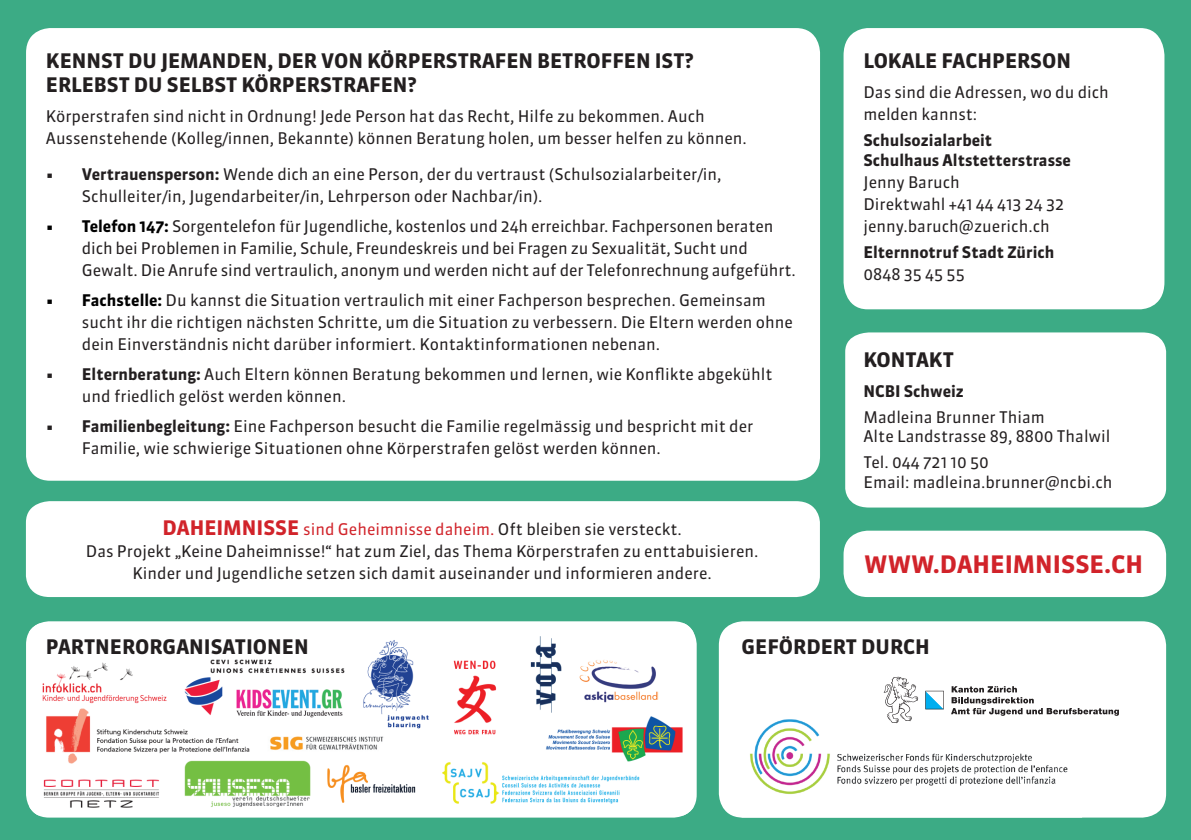
<style>
.page{position:relative;width:1191px;height:840px;background:#fff}
.page>*{position:absolute;margin:0;border:0;box-sizing:border-box;transform-origin:0 0}
.t1{font:700 24px "Sanuk";color:#d1232a}
.t2{font:700 20px "Sanuk";color:#231f20}
.t3{font:16px/22px "Sanuk";color:#231f20}
.t4{font:700 16px "Sanuk";color:#231f20}
.s1{font-weight:700}
.s2{font-weight:700;color:#000}
.s3{font-weight:700;font-size:20px;color:#d1232a}
.s4{color:#d1232a}
</style>
<div class="page">
<div style="left:1px;top:0;width:1190px;height:839px;background:#3cab85"></div>
<div style="left:26px;top:501px;width:794px;height:95px;background:#fff"></div>
<div style="left:26px;top:621px;width:670px;height:196px;background:#fff;border-radius:23px"></div>
<img style="left:29px;top:623px;width:664px;height:191px">
<div style="left:719px;top:621px;width:447px;height:196px;background:#fff;border-radius:24px"></div>
<img style="left:750px;top:709px;width:318px;height:85px">
<div style="left:26px;top:28px;width:794px;height:452px;background:#fff;border-radius:24px"></div>
<svg style="left:951px;top:686px;width:168px;height:29px"></svg>
<svg style="left:925px;top:690px;width:19px;height:19px"></svg>
<svg style="left:883px;top:676px;width:35px;height:46px"></svg>
<div style="left:843px;top:28px;width:321px;height:281px;background:#fff"></div>
<div style="left:845px;top:332px;width:321px;height:175px;background:#fff"></div>
<div style="left:843px;top:530px;width:323px;height:66px;background:#fff;border-radius:24px"></div>
<p class="t2" style="left:46px;top:48px;width:649px">KENNST DU JEMANDEN, DER VON KÖRPERSTRAFEN BETROFFEN IST?</p>
<p class="t2" style="left:46px;top:72px;width:372px">ERLEBST DU SELBST KÖRPERSTRAFEN?</p>
<p class="t3" style="left:46px;top:105px;width:660px">Körperstrafen sind nicht in Ordnung! Jede Person hat das Recht, Hilfe zu bekommen. Auch</p>
<p class="t3" style="left:46px;top:127px;width:702px">Aussenstehende (Kolleg/innen, Bekannte) können Beratung holen, um besser helfen zu können.</p>
<p class="t3" style="left:82px;top:163px;width:641px;text-indent:-36px"><span class="s1">• Vertrauensperson:</span> Wende dich an eine Person, der du vertraust (Schulsozialarbeiter/in,<br>Schulleiter/in, Jugendarbeiter/in, Lehrperson oder Nachbar/in).</p>
<p class="t3" style="left:82px;top:215px;width:715px;text-indent:-36px"><span class="s2">• Telefon 147:</span> Sorgentelefon für Jugendliche, kostenlos und 24h erreichbar. Fachpersonen beraten dich bei Problemen in Familie, Schule, Freundeskreis und bei Fragen zu Sexualität, Sucht und<br>Gewalt. Die Anrufe sind vertraulich, anonym und werden nicht auf der Telefonrechnung aufgeführt.</p>
<p class="t3" style="left:82px;top:289px;width:712px;text-indent:-36px"><span class="s2">• Fachstelle:</span> Du kannst die Situation vertraulich mit einer Fachperson besprechen. Gemeinsam sucht ihr die richtigen nächsten Schritte, um die Situation zu verbessern. Die Eltern werden ohne dein Einverständnis nicht darüber informiert. Kontaktinformationen nebenan.</p>
<p class="t3" style="left:82px;top:363px;width:692px;text-indent:-36px"><span class="s1">• Elternberatung:</span> Auch Eltern können Beratung bekommen und lernen, wie Konflikte abgekühlt und friedlich gelöst werden können.</p>
<p class="t3" style="left:82px;top:415px;width:673px;text-indent:-36px"><span class="s1">• Familienbegleitung:</span> Eine Fachperson besucht die Familie regelmässig und bespricht mit der<br>Familie, wie schwierige Situationen ohne Körperstrafen gelöst werden können.</p>
<p class="t3" style="left:162px;top:518px;width:521px"><span class="s3">DAHEIMNISSE</span> <span class="s4">sind Geheimnisse daheim.</span> Oft bleiben sie versteckt.</p>
<p class="t3" style="left:86px;top:540px;width:674px">Das Projekt „Keine Daheimnisse!“ hat zum Ziel, das Thema Körperstrafen zu enttabuisieren.</p>
<p class="t3" style="left:132px;top:562px;width:581px">Kinder und Jugendliche setzen sich damit auseinander und informieren andere.</p>
<p class="t2" style="left:863px;top:48px;width:209px">LOKALE FACHPERSON</p>
<p class="t3" style="left:863px;top:81px;width:247px">Das sind die Adressen, wo du dich melden kannst:</p>
<p class="t4" style="left:863px;top:130px;width:130px">Schulsozialarbeit</p>
<p class="t4" style="left:863px;top:150px;width:209px">Schulhaus Altstetterstrasse</p>
<p class="t3" style="left:863px;top:171px;width:98px">Jenny Baruch</p>
<p class="t3" style="left:863px;top:193px;width:202px">Direktwahl +41 44 413 24 32</p>
<p class="t3" style="left:863px;top:215px;width:188px">jenny.baruch@zuerich.ch</p>
<p class="t4" style="left:863px;top:242px;width:192px">Elternnotruf Stadt Zürich</p>
<p class="t3" style="left:863px;top:263px;width:103px">0848 35 45 55</p>
<p class="t2" style="left:863px;top:347px;width:92px">KONTAKT</p>
<p class="t4" style="left:863px;top:381px;width:102px">NCBI Schweiz</p>
<p class="t3" style="left:863px;top:406px;width:183px">Madleina Brunner Thiam</p>
<p class="t3" style="left:863px;top:425px;width:248px">Alte Landstrasse 89, 8800 Thalwil</p>
<p class="t3" style="left:863px;top:451px;width:127px">Tel. 044 721 10 50</p>
<p class="t3" style="left:863px;top:471px;width:250px">Email: madleina.brunner@ncbi.ch</p>
<p class="t1" style="left:864px;top:549px;width:280px">WWW.DAHEIMNISSE.CH</p>
<p class="t2" style="left:46px;top:634px;width:264px">PARTNERORGANISATIONEN</p>
<p class="t2" style="left:741px;top:634px;width:190px">GEFÖRDERT DURCH</p>
</div>
